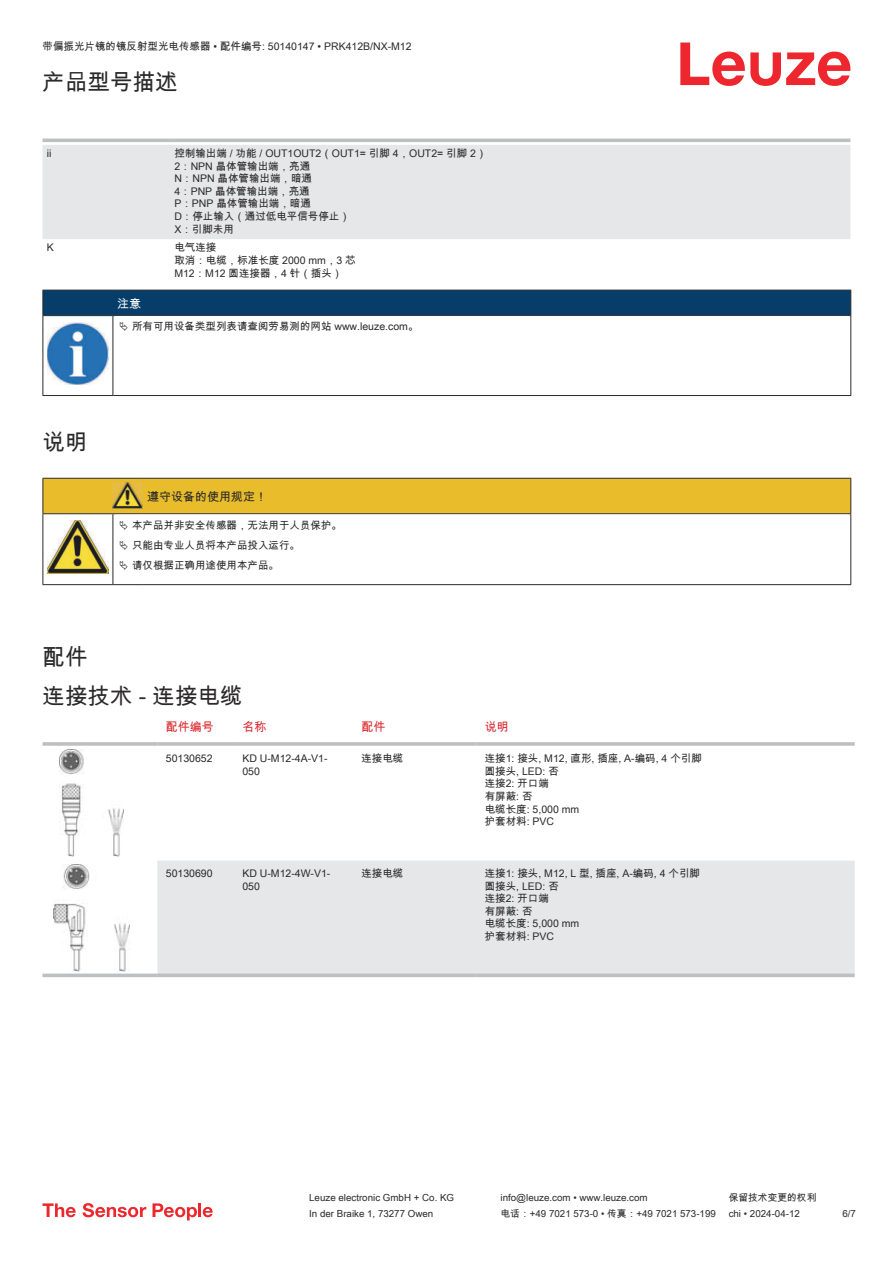
<style>
.page{position:relative;width:893px;height:1263px;background:#fff}
.page>*{position:absolute;margin:0;border:0;box-sizing:border-box;transform-origin:0 0}
.t1{font:22.5px/38.7px "Arial Unicode MS";color:#2b292a}
.t2{font:12px "Arial Unicode MS";color:#db2a30}
.t3{font:12px "Arial Unicode MS";color:#2b292a}
.t4{font:12px "Arial Unicode MS";color:#fff}
.t5{font:10.5px/12.6px "Arial Unicode MS";color:#2b292a}
.t6{font:9.75px "Arial Unicode MS";color:#2b292a}
</style>
<div class="page">
<svg style="left:680px;top:43px;width:170px;height:43px"></svg>
<svg style="left:43px;top:138px;width:807px;height:1px"></svg>
<div style="left:43px;top:145px;width:807px;height:94px;background:#e6e7e9"></div>
<hr style="left:43px;top:139px;width:127px;height:3px;background:#bdbfc1">
<hr style="left:170px;top:139px;width:680px;height:3px;background:#bdbfc1">
<svg style="left:43px;top:749px;width:811px;height:229px"></svg>
<div style="left:157px;top:860px;width:698px;height:113px;background:#e6e7e9"></div>
<svg style="left:43px;top:742px;width:114px;height:4px"></svg>
<hr style="left:157px;top:742px;width:77px;height:4px;background:#c7c8ca">
<hr style="left:234px;top:742px;width:119px;height:4px;background:#bdbfc1">
<svg style="left:353px;top:742px;width:123px;height:4px"></svg>
<hr style="left:476px;top:742px;width:379px;height:4px;background:#c7c8ca">
<svg style="left:43px;top:973px;width:114px;height:4px"></svg>
<svg style="left:157px;top:973px;width:77px;height:4px"></svg>
<svg style="left:234px;top:973px;width:119px;height:4px"></svg>
<svg style="left:353px;top:973px;width:123px;height:4px"></svg>
<svg style="left:476px;top:973px;width:379px;height:4px;background:#c2c4c6"></svg>
<img style="left:59px;top:750px;width:65px;height:106px">
<img style="left:54px;top:865px;width:75px;height:106px">
<svg style="left:43px;top:1203px;width:33px;height:14px"></svg>
<svg style="left:83px;top:1203px;width:63px;height:14px"></svg>
<svg style="left:153px;top:1203px;width:44px;height:17px"></svg>
<hr style="left:198px;top:1203px;width:3px;height:14px;background:#ed272d">
<svg style="left:203px;top:1207px;width:10px;height:10px"></svg>
<div style="left:43px;top:290px;width:808px;height:26px;background:#063d69"></div>
<hr style="left:113px;top:315px;width:738px;height:1px;background:#2b292a">
<hr style="left:43px;top:316px;width:1px;height:75px;background:#2b292a">
<hr style="left:113px;top:316px;width:1px;height:75px;background:#2b292a">
<hr style="left:850px;top:316px;width:1px;height:75px;background:#2b292a">
<hr style="left:43px;top:395px;width:70px;height:1px;background:#2b292a">
<hr style="left:113px;top:395px;width:738px;height:1px;background:#2b292a">
<img style="left:47px;top:322px;width:61px;height:63px">
<hr style="left:43px;top:584px;width:70px;height:1px;background:#2b292a">
<hr style="left:113px;top:584px;width:30px;height:1px;background:#2b292a">
<hr style="left:143px;top:584px;width:708px;height:1px;background:#2b292a">
<svg style="left:43px;top:478px;width:808px;height:106px"></svg>
<p class="t5" style="left:43px;top:40px;width:371px">带偏振光片镜的镜反射型光电传感器 • 配件编号: 50140147 • PRK412B/NX-M12</p>
<h1 class="t1" style="left:43px;top:62px;width:136px">产品型号描述</h1>
<p class="t5" style="left:47px;top:147px;width:6px">ii</p>
<p class="t5" style="left:174px;top:147px;width:314px">控制输出端 / 功能 / OUT1OUT2（OUT1= 引脚 4，OUT2= 引脚 2）<br>2：NPN 晶体管输出端，亮通<br>N：NPN 晶体管输出端，暗通<br>4：PNP 晶体管输出端，亮通<br>P：PNP 晶体管输出端，暗通<br>D：停止输入（通过低电平信号停止）<br>X：引脚未用</p>
<p class="t5" style="left:47px;top:242px;width:9px">K</p>
<p class="t5" style="left:174px;top:241px;width:183px">电气连接<br>取消：电缆，标准长度 2000 mm，3 芯<br>M12：M12 圆连接器，4 针（插头）</p>
<p class="t4" style="left:117px;top:295px;width:25px">注意</p>
<p class="t5" style="left:132px;top:320px;width:288px">所有可用设备类型列表请查阅劳易测的网站 www.leuze.com。</p>
<h1 class="t1" style="left:43px;top:423px;width:46px">说明</h1>
<p class="t3" style="left:147px;top:488px;width:121px">遵守设备的使用规定！</p>
<p class="t5" style="left:132px;top:514px;width:211px;line-height:20.2px">本产品并非安全传感器，无法用于人员保护。只能由专业人员将本产品投入运行。<br>请仅根据正确用途使用本产品。</p>
<h1 class="t1" style="left:43px;top:637px;width:202px">配件<br>连接技术 - 连接电缆</h1>
<p class="t2" style="left:166px;top:718px;width:49px">配件编号</p>
<p class="t2" style="left:242px;top:718px;width:25px">名称</p>
<p class="t2" style="left:361px;top:718px;width:25px">配件</p>
<p class="t2" style="left:485px;top:718px;width:25px">说明</p>
<p class="t5" style="left:166px;top:752px;width:48px">50130652</p>
<p class="t5" style="left:242px;top:752px;width:87px">KD U-M12-4A-V1-<br>050</p>
<p class="t5" style="left:361px;top:752px;width:43px">连接电缆</p>
<p class="t5" style="left:485px;top:752px;width:219px">连接1: 接头, M12, 直形, 插座, A-编码, 4 个引脚圆接头, LED: 否<br>连接2: 开口端<br>有屏蔽: 否<br>电缆长度: 5,000 mm<br>护套材料: PVC</p>
<p class="t5" style="left:166px;top:867px;width:48px">50130690</p>
<p class="t5" style="left:242px;top:867px;width:90px">KD U-M12-4W-V1-<br>050</p>
<p class="t5" style="left:361px;top:867px;width:43px">连接电缆</p>
<p class="t5" style="left:485px;top:867px;width:217px">连接1: 接头, M12, L 型, 插座, A-编码, 4 个引脚圆接头, LED: 否<br>连接2: 开口端<br>有屏蔽: 否<br>电缆长度: 5,000 mm<br>护套材料: PVC</p>
<p class="t6" style="left:309px;top:1191px;width:146px">Leuze electronic GmbH + Co. KG</p>
<p class="t6" style="left:501px;top:1191px;width:149px">info@leuze.com • www.leuze.com</p>
<p class="t6" style="left:729px;top:1191px;width:89px">保留技术变更的权利</p>
<p class="t6" style="left:309px;top:1206px;width:126px">In der Braike 1, 73277 Owen</p>
<p class="t6" style="left:501px;top:1206px;width:217px">电话：+49 7021 573-0 • 传真：+49 7021 573-199</p>
<p class="t6" style="left:729px;top:1206px;width:73px">chi • 2024-04-12</p>
<p class="t6" style="left:842px;top:1206px;width:15px">6/7</p>
</div>
